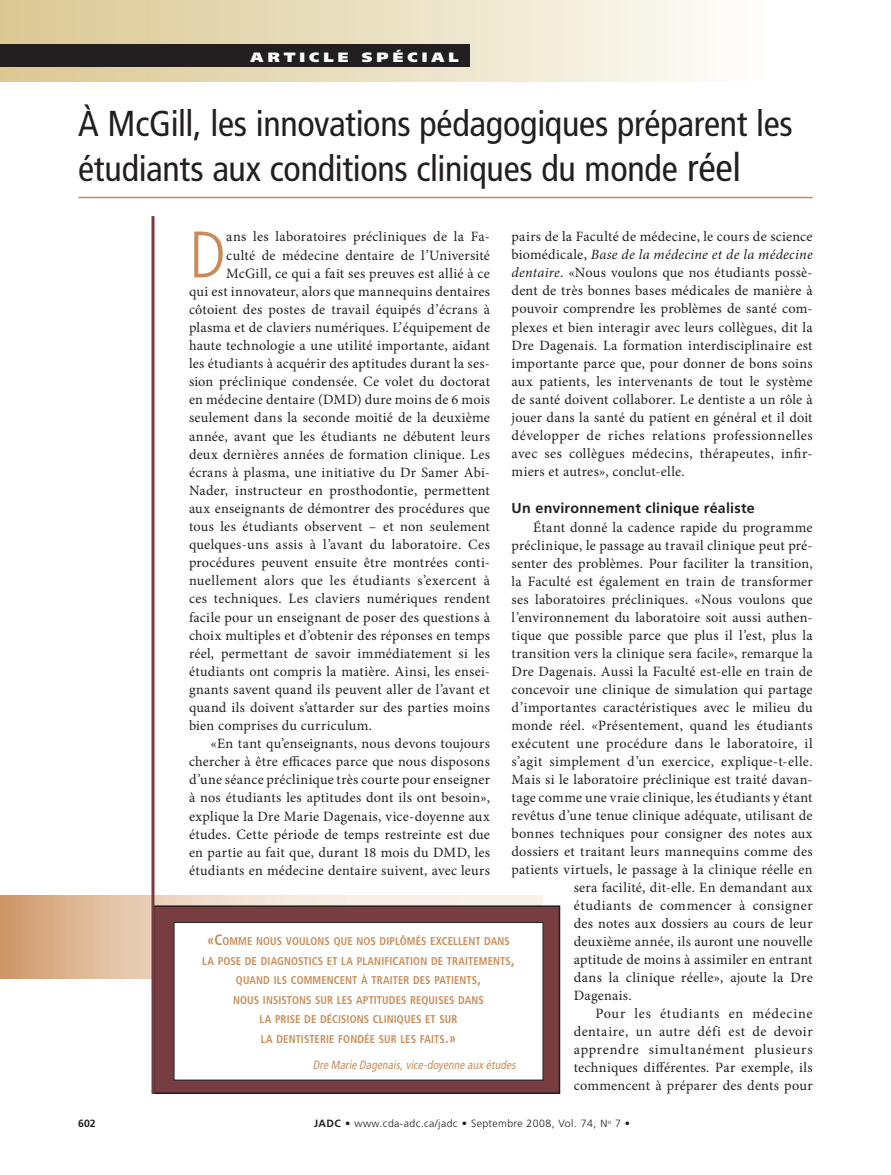
<style>
.page{position:relative;width:891px;height:1175px;background:#fff}
.page>*{position:absolute;margin:0;border:0;box-sizing:border-box;transform-origin:0 0}
.t1{font:300 condensed 65.85px "Frutiger LT Std";color:#c98c58}
.t2{font:condensed 36px/45px "Frutiger LT Std";letter-spacing:-.01em;color:#231f20}
.t3{font:14.25px/18px "Minion Pro";letter-spacing:.02em;color:#231f20;text-align:justify}
.t4{font:700 14.25px "Frutiger LT Std";letter-spacing:.015em;color:#231f20}
.t5{font:14.25px "Minion Pro";letter-spacing:.05em;color:#231f20}
.t6{font:14.25px "Minion Pro";letter-spacing:.055em;color:#231f20}
.t7{font:900 13.5px "Frutiger LT Std";letter-spacing:.26em;color:#fff;scale:1.15 1}
.t8{font:italic condensed 12px "Frutiger LT Std";color:#c98c58;scale:.95 1}
.t9{font:700 condensed 11.25px/19.5px "Frutiger LT Std";letter-spacing:.01em;color:#c98c58;text-align:center;scale:.95 1}
.t10{font:300 10.5px "Frutiger LT Std";letter-spacing:.04em;color:#231f20}
.t11{font:700 10.5px "Frutiger LT Std";color:#231f20}
.s1{font-size:39px}
.s2{font-style:italic}
.s3{font-size:15px}
.s4{font-weight:700}
</style>
<div class="page">
<svg style="left:0;top:896px;width:542px;height:82px;background:#e1bfa1"></svg>
<div style="left:154px;top:906px;width:406px;height:187px;background:#773d40"></div>
<div style="left:153px;top:905px;width:407px;height:189px;border:2px solid #231f20"></div>
<div style="left:174px;top:922px;width:369px;height:158px;background:#fff"></div>
<div style="left:174px;top:922px;width:369px;height:158px;border:1px solid #262324"></div>
<hr style="left:78px;top:197px;width:735px;height:1px;background:#c98c58">
<hr style="left:152px;top:216px;width:2px;height:878px;background:#773d40">
<div style="left:0;top:0;width:769px;height:81px;background:linear-gradient(to right,#d1bf8a,#fefefa)"></div>
<div style="left:0;top:45px;width:470px;height:22px;background:#231f20"></div>
<p class="t7" style="left:251px;top:49px;width:183px">ARTICLE SPÉCIAL</p>
<h2 class="t2" style="left:78px;top:101px;width:716px">À McGill, les innovations pédagogiques préparent les étudiants aux conditions cliniques du monde <span class="s1">réel</span></h2>
<h1 class="t1" style="left:189px;top:217px;width:38px">D</h1>
<p class="t3" style="left:226px;top:228px;width:265px">ans les laboratoires précliniques de la Fa-</p>
<p class="t3" style="left:512px;top:228px;width:303px">pairs de la Faculté de médecine, le cours de science biomédicale, <span class="s2">Base de la médecine et de la médecine dentaire</span>. «Nous voulons que nos étudiants possè&shy;dent de très bonnes bases médicales de manière à pouvoir comprendre les problèmes de santé com&shy;plexes et bien interagir avec leurs collègues, dit la Dre Dagenais. La formation interdisciplinaire est importante parce que, pour donner de bons soins aux patients, les intervenants de tout le système de santé doivent collaborer. Le dentiste a un rôle à jouer dans la santé du patient en général et il doit développer de riches relations professionnelles avec ses collègues médecins, thérapeutes, infir&shy;miers et autres», conclut-elle.</p>
<p class="t4" style="left:512px;top:499px;width:245px">Un environnement clinique réaliste</p>
<p class="t3" style="left:533px;top:518px;width:281px">Étant donné la cadence rapide du programme</p>
<p class="t3" style="left:512px;top:536px;width:303px">préclinique, le passage au travail clinique peut pré-</p>
<p class="t3" style="left:512px;top:554px;width:302px">senter des problèmes. Pour faciliter la transition,</p>
<p class="t3" style="left:512px;top:572px;width:303px">la Faculté est également en train de transformer</p>
<p class="t3" style="left:512px;top:590px;width:302px">ses laboratoires précliniques. «Nous voulons que</p>
<p class="t3" style="left:512px;top:608px;width:303px">l’environnement du laboratoire soit aussi authen-</p>
<p class="t3" style="left:512px;top:626px;width:302px">tique que possible parce que plus il l’est, plus la</p>
<p class="t3" style="left:512px;top:644px;width:303px">transition vers la clinique sera facile», remarque la</p>
<p class="t3" style="left:512px;top:662px;width:303px">Dre Dagenais. Aussi la Faculté est-elle en train de</p>
<p class="t3" style="left:512px;top:680px;width:303px">concevoir une clinique de simulation qui partage</p>
<p class="t3" style="left:512px;top:698px;width:303px">d’importantes caractéristiques avec le milieu du</p>
<p class="t3" style="left:512px;top:716px;width:302px">monde réel. «Présentement, quand les étudiants</p>
<p class="t3" style="left:512px;top:734px;width:303px">exécutent une procédure dans le laboratoire, il</p>
<p class="t3" style="left:512px;top:752px;width:303px">s’agit simplement d’un exercice, explique-t-elle.</p>
<p class="t3" style="left:512px;top:770px;width:303px">Mais si le laboratoire préclinique est traité davan-</p>
<p class="t3" style="left:512px;top:788px;width:302px">tage comme une vraie clinique, les étudiants y étant</p>
<p class="t3" style="left:512px;top:806px;width:303px">revêtus d’une tenue clinique adéquate, utilisant de</p>
<p class="t3" style="left:512px;top:824px;width:303px">bonnes techniques pour consigner des notes aux</p>
<p class="t3" style="left:512px;top:842px;width:302px">dossiers et traitant leurs mannequins comme des</p>
<p class="t3" style="left:512px;top:860px;width:302px">patients virtuels, le passage à la clinique réelle en</p>
<p class="t3" style="left:574px;top:878px;width:240px">sera facilité, dit-elle. En demandant aux</p>
<p class="t3" style="left:574px;top:896px;width:240px">étudiants de commencer à consigner</p>
<p class="t3" style="left:574px;top:914px;width:240px">des notes aux dossiers au cours de leur</p>
<p class="t3" style="left:574px;top:932px;width:240px">deuxième année, ils auront une nouvelle</p>
<p class="t3" style="left:574px;top:950px;width:240px">aptitude de moins à assimiler en entrant</p>
<p class="t3" style="left:574px;top:968px;width:240px">dans la clinique réelle», ajoute la Dre</p>
<p class="t3" style="left:574px;top:986px;width:60px">Dagenais.</p>
<p class="t6" style="left:595px;top:1004px;width:219px">Pour les étudiants en médecine</p>
<p class="t3" style="left:574px;top:1022px;width:240px">dentaire, un autre défi est de devoir</p>
<p class="t5" style="left:574px;top:1040px;width:240px">apprendre simultanément plusieurs</p>
<p class="t3" style="left:574px;top:1058px;width:240px">techniques différentes. Par exemple, ils</p>
<p class="t3" style="left:574px;top:1076px;width:240px">commencent à préparer des dents pour</p>
<p class="t3" style="left:226px;top:246px;width:265px">culté de médecine dentaire de l’Université</p>
<p class="t3" style="left:226px;top:264px;width:265px">McGill, ce qui a fait ses preuves est allié à ce</p>
<p class="t3" style="left:189px;top:282px;width:303px">qui est innovateur, alors que mannequins dentaires</p>
<p class="t3" style="left:189px;top:300px;width:303px">côtoient des postes de travail équipés d’écrans à</p>
<p class="t3" style="left:189px;top:318px;width:303px">plasma et de claviers numériques. L’équipement de</p>
<p class="t3" style="left:189px;top:336px;width:302px">haute technologie a une utilité importante, aidant</p>
<p class="t3" style="left:189px;top:355px;width:303px">les étudiants à acquérir des aptitudes durant la ses-</p>
<p class="t3" style="left:189px;top:373px;width:303px">sion préclinique condensée. Ce volet du doctorat</p>
<p class="t3" style="left:189px;top:391px;width:303px">en médecine dentaire (DMD) dure moins de 6 mois</p>
<p class="t3" style="left:189px;top:409px;width:302px">seulement dans la seconde moitié de la deuxième</p>
<p class="t3" style="left:189px;top:427px;width:303px">année, avant que les étudiants ne débutent leurs</p>
<p class="t3" style="left:189px;top:445px;width:302px">deux dernières années de formation clinique. Les</p>
<p class="t3" style="left:189px;top:463px;width:303px">écrans à plasma, une initiative du Dr Samer Abi-</p>
<p class="t3" style="left:189px;top:481px;width:302px">Nader, instructeur en prosthodontie, permettent</p>
<p class="t3" style="left:189px;top:499px;width:303px">aux enseignants de démontrer des procédures que</p>
<p class="t3" style="left:189px;top:517px;width:302px">tous les étudiants observent – et non seulement</p>
<p class="t3" style="left:189px;top:535px;width:303px">quelques-uns assis à l’avant du laboratoire. Ces</p>
<p class="t3" style="left:189px;top:553px;width:303px">procédures peuvent ensuite être montrées conti-</p>
<p class="t3" style="left:189px;top:572px;width:303px">nuellement alors que les étudiants s’exercent à</p>
<p class="t3" style="left:189px;top:590px;width:303px">ces techniques. Les claviers numériques rendent</p>
<p class="t3" style="left:189px;top:608px;width:302px">facile pour un enseignant de poser des questions à</p>
<p class="t3" style="left:189px;top:626px;width:303px">choix multiples et d’obtenir des réponses en temps</p>
<p class="t3" style="left:189px;top:644px;width:303px">réel, permettant de savoir immédiatement si les</p>
<p class="t3" style="left:189px;top:662px;width:303px">étudiants ont compris la matière. Ainsi, les ensei-</p>
<p class="t3" style="left:189px;top:680px;width:303px">gnants savent quand ils peuvent aller de l’avant et</p>
<p class="t3" style="left:189px;top:698px;width:302px">quand ils doivent s’attarder sur des parties moins</p>
<p class="t3" style="left:189px;top:716px;width:185px">bien comprises du curriculum.</p>
<p class="t3" style="left:211px;top:734px;width:281px">«En tant qu’enseignants, nous devons toujours</p>
<p class="t3" style="left:189px;top:752px;width:302px">chercher à être efficaces parce que nous disposons</p>
<p class="t3" style="left:189px;top:771px;width:303px">d’une séance préclinique très courte pour enseigner</p>
<p class="t3" style="left:189px;top:789px;width:302px">à nos étudiants les aptitudes dont ils ont besoin»,</p>
<p class="t3" style="left:189px;top:807px;width:302px">explique la Dre Marie Dagenais, vice-doyenne aux</p>
<p class="t3" style="left:189px;top:825px;width:303px">études. Cette période de temps restreinte est due</p>
<p class="t3" style="left:189px;top:843px;width:303px">en partie au fait que, durant 18 mois du DMD, les</p>
<p class="t3" style="left:189px;top:861px;width:303px">étudiants en médecine dentaire suivent, avec leurs</p>
<p class="t9" style="left:202px;top:931px;width:330px"><span class="s3">«C</span>OMME NOUS VOULONS QUE NOS DIPLÔMÉS EXCELLENT DANS LA POSE DE DIAGNOSTICS ET LA PLANIFICATION DE TRAITEMENTS<span class="s3">, </span>QUAND ILS COMMENCENT À TRAITER DES PATIENTS<span class="s3">,<br></span>NOUS INSISTONS SUR LES APTITUDES REQUISES DANS<br>LA PRISE DE DÉCISIONS CLINIQUES ET SUR<br>LA DENTISTERIE FONDÉE SUR LES FAITS<span class="s3">.»</span></p>
<p class="t8" style="left:313px;top:1057px;width:218px">Dre Marie Dagenais,vice-doyenne aux études</p>
<p class="t11" style="left:78px;top:1117px;width:19px">602</p>
<p class="t10" style="left:314px;top:1117px;width:318px"><span class="s4">JADC •</span> www.cda-adc.ca/jadc • Septembre 2008, Vol. 74, N<sup>o</sup> 7 •</p>
</div>
